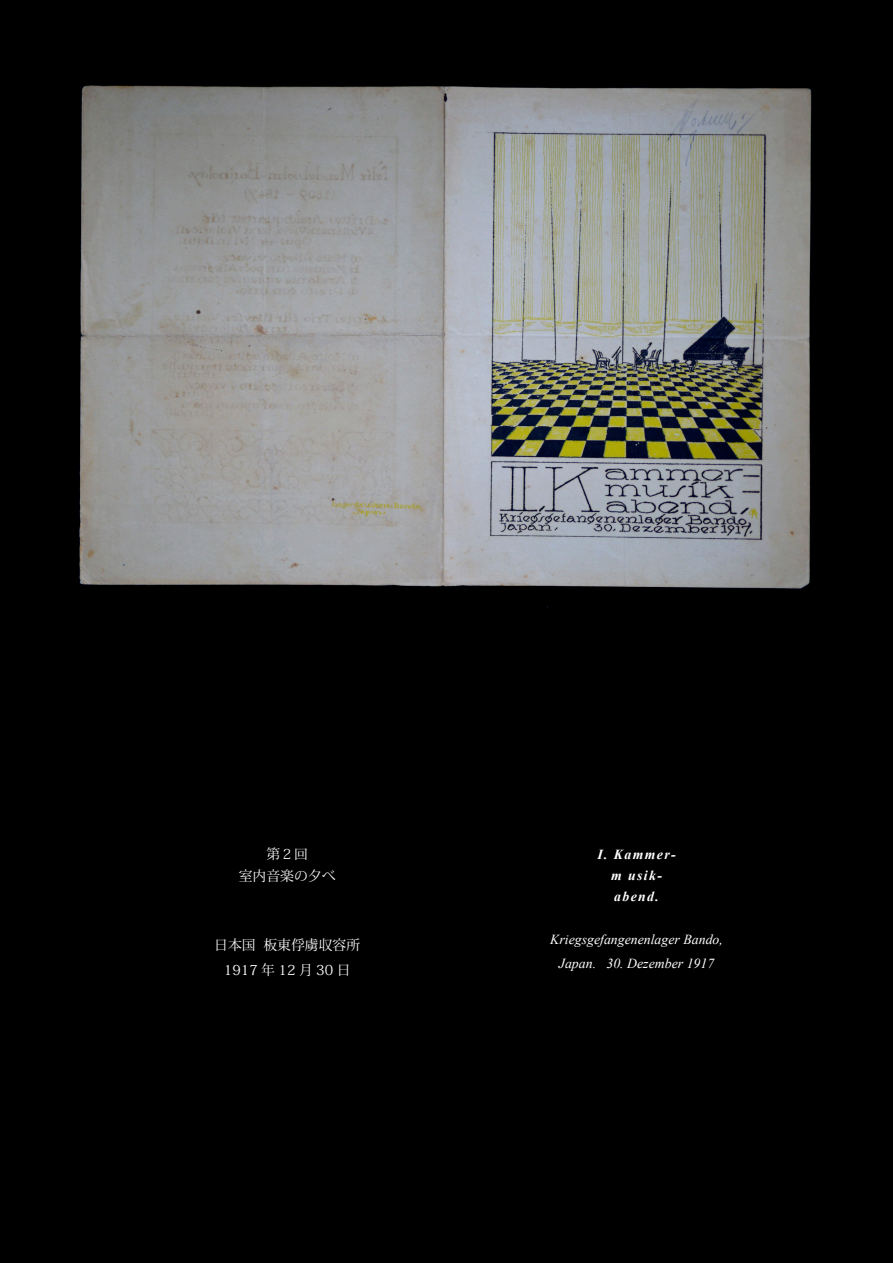
<style>
.page{position:relative;width:893px;height:1263px;background:#000}
.page>*{position:absolute;margin:0;border:0;box-sizing:border-box;transform-origin:0 0}
.t1{font:italic 13.8px "Times New Roman";color:#fff}
.t2{font:13.8px "Koz Min Pro";color:#fff}
.t3{font:italic 700 13.8px "Times New Roman";letter-spacing:.1em;color:#fff}
</style>
<div class="page">
<img style="left:79px;top:85px;width:748px;height:528px">
<p class="t2" style="left:266px;top:845px;width:43px">第２回</p>
<p class="t2" style="left:239px;top:866px;width:98px">室内音楽の夕べ</p>
<p class="t2" style="left:214px;top:935px;width:147px">日本国 板東俘虜収容所</p>
<p class="t2" style="left:224px;top:960px;width:128px">1917 年 12 月 30 日</p>
<p class="t3" style="left:597px;top:844px;width:80px">I. Kammer-</p>
<p class="t3" style="left:611px;top:866px;width:52px">m usik-</p>
<p class="t3" style="left:614px;top:887px;width:46px">abend.</p>
<p class="t1" style="left:550px;top:930px;width:174px">Kriegsgefangenenlager Bando,</p>
<p class="t1" style="left:559px;top:954px;width:157px">Japan. 30. Dezember 1917</p>
</div>
